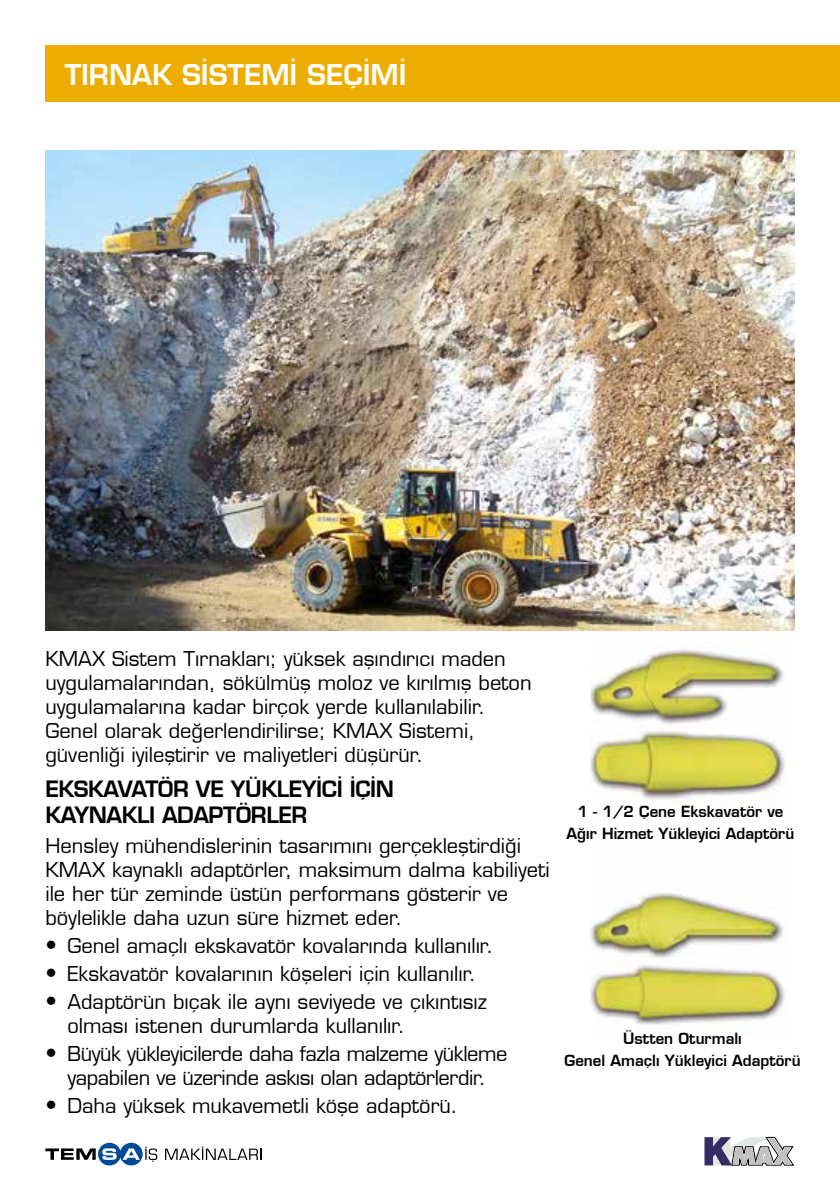
<style>
.page{position:relative;width:840px;height:1191px;background:#fff}
.page>*{position:absolute;margin:0;border:0;box-sizing:border-box;transform-origin:0 0}
.t1{font:28px "Sabanci Eurostile Demi";color:#fff}
.t2{font:22px/26px "Sabanci Eurostile Demi";letter-spacing:-.02em;color:#000}
.t3{font:20px/24px "Sabanci Eurostile";color:#000}
.t4{font:20px/24px "Sabanci Eurostile";letter-spacing:-.02em;color:#000;text-align:center}
.t5{font:15px/22px "Sabanci Eurostile Demi";color:#000;text-align:center}
.s1{font-size:22px}
</style>
<div class="page">
<div style="left:45px;top:45px;width:794px;height:57px;background:#ecac00"></div>
<svg style="left:165px;top:1146px;width:96px;height:14px"></svg>
<svg style="left:45px;top:1142px;width:112px;height:23px"></svg>
<svg style="left:704px;top:1136px;width:89px;height:29px"></svg>
<img style="left:590px;top:642px;width:196px;height:392px">
<img style="left:45px;top:151px;width:749px;height:479px">
<h1 class="t1" style="left:65px;top:57px;width:343px">TIRNAK SİSTEMİ SEÇİMİ</h1>
<p class="t3" style="left:45px;top:647px;width:487px">KMAX Sistem Tırnakları; yüksek aşındırıcı maden uygulamalarından, sökülmüş moloz ve kırılmış beton uygulamalarına kadar birçok yerde kullanılabilir.<br>Genel olarak değerlendirilirse; KMAX Sistemi, güvenliği iyileştirir ve maliyetleri düşürür.</p>
<p class="t2" style="left:45px;top:775px;width:350px">EKSKAVATÖR VE YÜKLEYİCİ İÇİN<br>KAYNAKLI ADAPTÖRLER</p>
<p class="t3" style="left:45px;top:833px;width:505px">Hensley mühendislerinin tasarımını gerçekleştirdiği KMAX kaynaklı adaptörler, maksimum dalma kabiliyeti ile her tür zeminde üstün performans gösterir ve böylelikle daha uzun süre hizmet eder.</p>
<p class="t3" style="left:45px;top:933px;width:449px"><span class="s1">•</span> Genel amaçlı ekskavatör kovalarında kullanılır.</p>
<p class="t3" style="left:45px;top:961px;width:432px"><span class="s1">•</span> Ekskavatör kovalarının köşeleri için kullanılır.</p>
<p class="t3" style="left:67px;top:989px;width:420px;text-indent:-22px"><span class="s1">•</span> Adaptörün bıçak ile aynı seviyede ve çıkıntısız olması istenen durumlarda kullanılır.</p>
<p class="t4" style="left:45px;top:1041px;width:463px"><span class="s1">•</span> Büyük yükleyicilerde daha fazla malzeme yükleme yapabilen ve üzerinde askısı olan adaptörlerdir.</p>
<p class="t3" style="left:45px;top:1093px;width:413px"><span class="s1">•</span> Daha yüksek mukavemetli köşe adaptörü.</p>
<p class="t5" style="left:566px;top:800px;width:229px">1 - 1/2 Çene Ekskavatör ve<br>Ağır Hizmet Yükleyici Adaptörü</p>
<p class="t5" style="left:564px;top:1027px;width:237px">Üstten Oturmalı<br>Genel Amaçlı Yükleyici Adaptörü</p>
</div>
